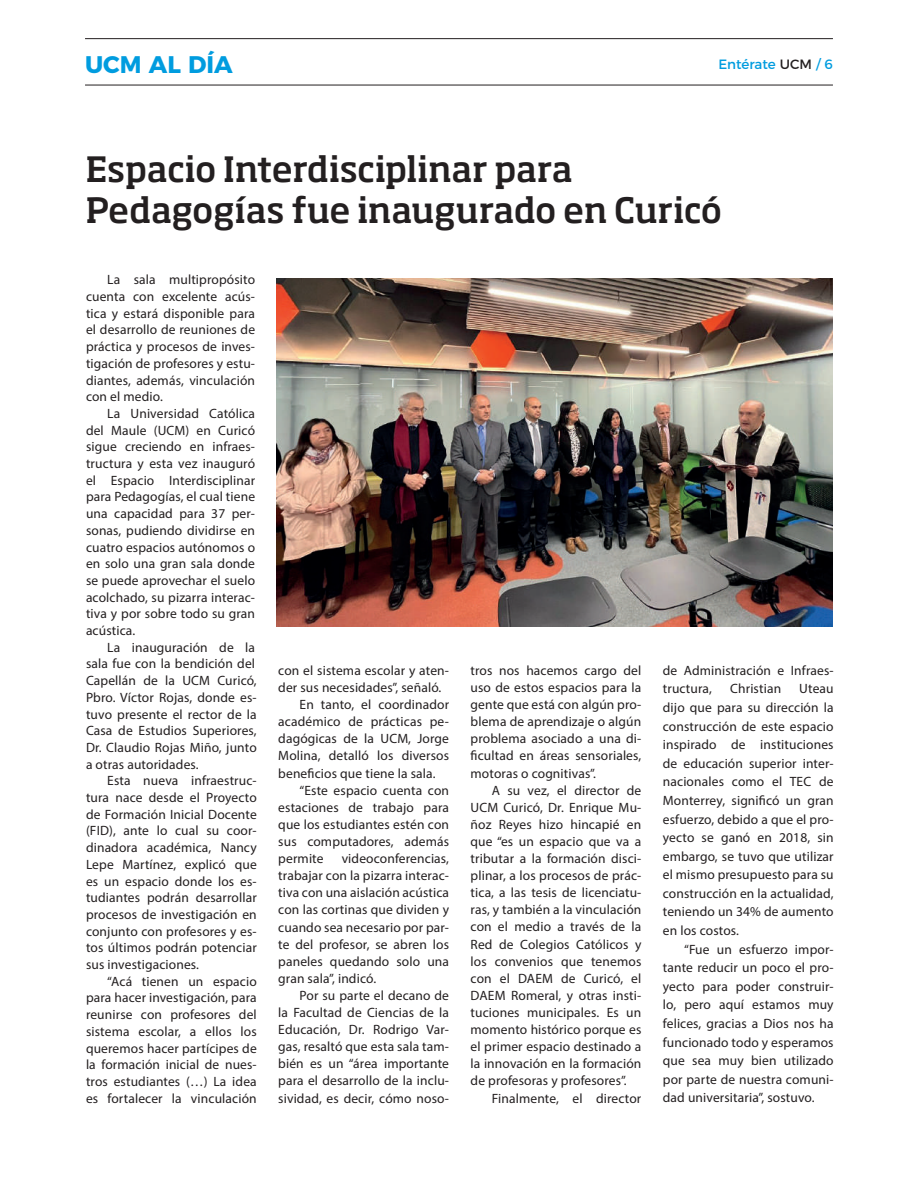
<style>
.page{position:relative;width:918px;height:1188px;background:#fff}
.page>*{position:absolute;margin:0;border:0;box-sizing:border-box;transform-origin:0 0}
.t1{font:500 34.5px/41.4px "Soho Pro";letter-spacing:-.01em;color:#231f20}
.t2{font:700 24px "Montserrat";color:#009cdf}
.t3{font:13.5px/16.6px "Myriad Pro";letter-spacing:.01em;color:#231f20;text-align:justify}
.t4{font:13.5px "Montserrat";color:#009cdf}
.s1{color:#231f20}
</style>
<div class="page">
<hr style="left:85px;top:38px;width:748px;height:1px;background:#231f20">
<hr style="left:85px;top:85px;width:748px;height:1px;background:#231f20">
<img style="left:276px;top:278px;width:557px;height:349px">
<h2 class="t2" style="left:85px;top:45px;width:149px">UCM AL DÍA</h2>
<p class="t4" style="left:718px;top:54px;width:116px">Entérate <span class="s1">UCM</span> / 6</p>
<h1 class="t1" style="left:86px;top:146px;width:638px">Espacio Interdisciplinar para<br>Pedagogías fue inaugurado en Curicó</h1>
<p class="t3" style="left:86px;top:271px;width:171px;text-indent:21px">La sala multipropósito cuenta con excelente acús&shy;tica y estará disponible para el desarrollo de reuniones de práctica y procesos de inves&shy;tigación de profesores y estu&shy;diantes, además, vinculación con el medio.</p>
<p class="t3" style="left:86px;top:405px;width:171px;text-indent:21px">La Universidad Católica del Maule (UCM) en Curicó sigue creciendo en infraes&shy;tructura y esta vez inauguró el Espacio Interdisciplinar para Pedagogías, el cual tiene una capacidad para 37 per&shy;sonas, pudiendo dividirse en cuatro espacios autónomos o en solo una gran sala donde se puede aprovechar el suelo acolchado, su pizarra interac&shy;tiva y por sobre todo su gran acústica.</p>
<p class="t3" style="left:86px;top:639px;width:172px;text-align:left;text-indent:21px">La inauguración de la sala fue con la bendición del<br>Capellán de la UCM Curicó,<br>Pbro. Víctor Rojas, donde es&shy;tuvo presente el rector de la<br>Casa de Estudios Superiores,<br>Dr. Claudio Rojas Miño, junto a otras autoridades.</p>
<p class="t3" style="left:86px;top:772px;width:172px;text-indent:21px">Esta nueva infraestruc&shy;tura nace desde el Proyecto de Formación Inicial Docente (FID), ante lo cual su coor&shy;dinadora académica, Nancy Lepe Martínez, explicó que es un espacio donde los es&shy;tudiantes podrán desarrollar procesos de investigación en conjunto con profesores y es&shy;tos últimos podrán potenciar sus investigaciones.</p>
<p class="t3" style="left:86px;top:973px;width:172px;text-indent:21px">“Acá tienen un espacio para hacer investigación, para reunirse con profesores del sistema escolar, a ellos los queremos hacer partícipes de la formación inicial de nues&shy;tros estudiantes (…) La idea es fortalecer la vinculación</p>
<p class="t3" style="left:278px;top:662px;width:172px">con el sistema escolar y aten-</p>
<p class="t3" style="left:278px;top:679px;width:165px">der sus necesidades”, señaló.</p>
<p class="t3" style="left:300px;top:696px;width:151px">En tanto, el coordinador</p>
<p class="t3" style="left:278px;top:713px;width:172px">académico de prácticas pe-</p>
<p class="t3" style="left:278px;top:730px;width:172px">dagógicas de la UCM, Jorge</p>
<p class="t3" style="left:278px;top:747px;width:172px">Molina, detalló los diversos</p>
<p class="t3" style="left:278px;top:765px;width:159px">beneficios que tiene la sala.</p>
<p class="t3" style="left:300px;top:782px;width:151px">“Este espacio cuenta con</p>
<p class="t3" style="left:278px;top:799px;width:172px">estaciones de trabajo para</p>
<p class="t3" style="left:278px;top:816px;width:172px">que los estudiantes estén con</p>
<p class="t3" style="left:278px;top:833px;width:172px">sus computadores, además</p>
<p class="t3" style="left:278px;top:850px;width:47px">permite</p>
<p class="t3" style="left:278px;top:850px;width:172px;line-height:17.1px;text-indent:63px">videoconferencias, trabajar con la pizarra interac&shy;tiva con una aislación acústica con las cortinas que dividen y cuando sea necesario por par&shy;te del profesor, se abren los paneles quedando solo una gran sala”, indicó.</p>
<p class="t3" style="left:278px;top:987px;width:172px;line-height:17.1px;text-indent:21px">Por su parte el decano de la Facultad de Ciencias de la Educación, Dr. Rodrigo Var&shy;gas, resaltó que esta sala tam&shy;bién es un “área importante para el desarrollo de la inclu&shy;sividad, es decir, cómo noso-</p>
<p class="t3" style="left:471px;top:662px;width:172px;line-height:17.1px">tros nos hacemos cargo del uso de estos espacios para la gente que está con algún pro&shy;blema de aprendizaje o algún problema asociado a una di&shy;ficultad en áreas sensoriales, motoras o cognitivas”.</p>
<p class="t3" style="left:471px;top:781px;width:172px;line-height:17.1px;text-indent:21px">A su vez, el director de UCM Curicó, Dr. Enrique Mu&shy;ñoz Reyes hizo hincapié en que “es un espacio que va a tributar a la formación disci&shy;plinar, a los procesos de prác&shy;tica, a las tesis de licenciatu&shy;ras, y también a la vinculación con el medio a través de la Red de Colegios Católicos y los convenios que tenemos con el DAEM de Curicó, el DAEM Romeral, y otras insti&shy;tuciones municipales. Es un momento histórico porque es el primer espacio destinado a la innovación en la formación de profesoras y profesores”.</p>
<p class="t3" style="left:492px;top:1089px;width:151px">Finalmente, el director</p>
<p class="t3" style="left:663px;top:661px;width:172px;line-height:18.6px">de Administración e Infraes&shy;tructura,</p>
<p class="t3" style="left:730px;top:680px;width:53px">Christian</p>
<p class="t3" style="left:663px;top:679px;width:172px;line-height:18.6px;text-indent:136px">Uteau dijo que para su dirección la construcción de este espacio inspirado de instituciones de educación superior inter&shy;nacionales como el TEC de Monterrey, significó un gran esfuerzo, debido a que el pro&shy;yecto se ganó en 2018, sin embargo, se tuvo que utilizar el mismo presupuesto para su construcción en la actualidad, teniendo un 34% de aumento en los costos.</p>
<p class="t3" style="left:663px;top:940px;width:172px;line-height:18.6px;text-indent:21px">“Fue un esfuerzo impor&shy;tante reducir un poco el pro&shy;yecto para poder construir&shy;lo, pero aquí estamos muy felices, gracias a Dios nos ha funcionado todo y esperamos que sea muy bien utilizado por parte de nuestra comuni&shy;dad universitaria”, sostuvo.</p>
</div>
